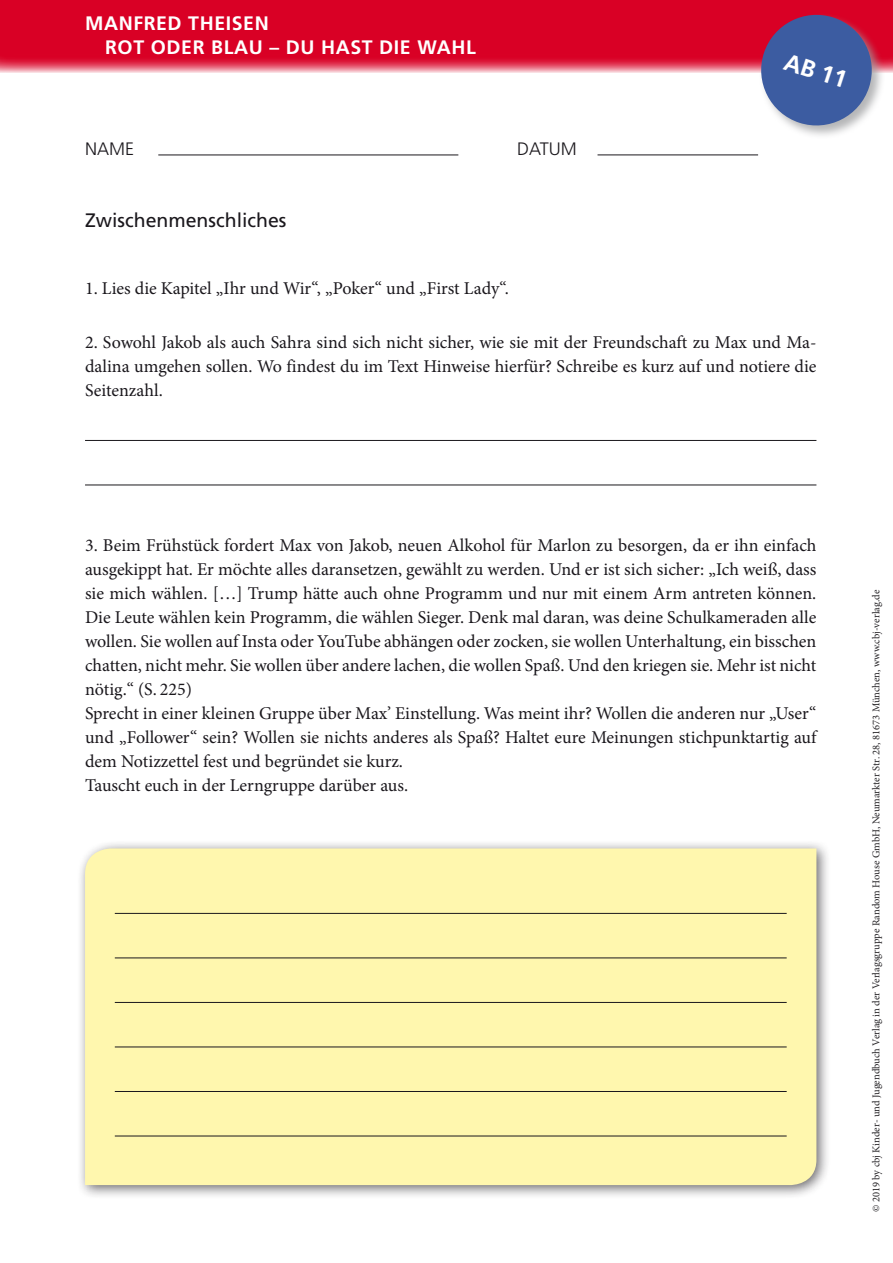
<style>
.page{position:relative;width:893px;height:1263px;background:#fff}
.page>*{position:absolute;margin:0;border:0;box-sizing:border-box;transform-origin:0 0}
.t1{font:700 24px "Frutiger LT Pro";color:#fff}
.t2{font:700 19.5px/24px "Frutiger LT Pro";letter-spacing:.03em;color:#fff}
.t3{font:19.5px "Frutiger LT Pro";color:#1a171c}
.t4{font:18px/24px "Minion Pro";color:#1a171c;text-align:justify}
.t5{font:300 18px "Frutiger LT Pro";color:#1a171c}
.t6{font:10.5px "Minion Pro";color:#232124}
</style>
<div class="page">
<svg style="left:0;top:0;width:893px;height:72px;background:#db0f32"></svg>
<div style="left:759px;top:13px;width:127px;height:127px;background:#9d9ea0;opacity:.75"></div>
<svg style="left:754px;top:8px;width:124px;height:124px;background:#796698"></svg>
<hr style="left:158px;top:155px;width:300px;height:1px;background:#1a171c">
<hr style="left:597px;top:155px;width:161px;height:1px;background:#1a171c">
<hr style="left:85px;top:440px;width:731px;height:1px;background:#1a171c">
<hr style="left:85px;top:485px;width:731px;height:1px;background:#1a171c">
<div style="left:76px;top:840px;width:755px;height:359px;background:#1a171c;opacity:.65"></div>
<div style="left:85px;top:848px;width:731px;height:337px;background:#fff7ae"></div>
<hr style="left:115px;top:913px;width:672px;height:1px;background:#1a171c">
<hr style="left:115px;top:957px;width:672px;height:1px;background:#1a171c">
<hr style="left:115px;top:1002px;width:672px;height:1px;background:#1a171c">
<hr style="left:115px;top:1046px;width:672px;height:1px;background:#1a171c">
<hr style="left:115px;top:1091px;width:672px;height:1px;background:#1a171c">
<hr style="left:115px;top:1135px;width:672px;height:1px;background:#1a171c">
<p class="t2" style="left:105px;top:12px;width:372px;text-indent:-20px">MANFRED THEISEN<br>ROT ODER BLAU – DU HAST DIE WAHL</p>
<p class="t5" style="left:85px;top:138px;width:51px">NAME</p>
<p class="t5" style="left:517px;top:138px;width:61px">DATUM</p>
<p class="t3" style="left:85px;top:209px;width:203px">Zwischenmenschliches</p>
<h1 class="t1" style="left:789px;top:47px;width:66px;rotate:18deg">AB 11</h1>
<p class="t4" style="left:85px;top:276px;width:425px">1. Lies die Kapitel „Ihr und Wir“, „Poker“ und „First Lady“.</p>
<p class="t4" style="left:85px;top:330px;width:733px">2. Sowohl Jakob als auch Sahra sind sich nicht sicher, wie sie mit der Freundschaft zu Max und Ma&shy;dalina umgehen sollen. Wo findest du im Text Hinweise hierfür? Schreibe es kurz auf und notiere die Seitenzahl.</p>
<p class="t4" style="left:85px;top:533px;width:733px;text-align:left">3. Beim Frühstück fordert Max von Jakob, neuen Alkohol für Marlon zu besorgen, da er ihn einfach ausgekippt hat. Er möchte alles daransetzen, gewählt zu werden. Und er ist sich sicher: „Ich weiß, dass sie mich wählen. […] Trump hätte auch ohne Programm und nur mit einem Arm antreten können.<br>Die Leute wählen kein Programm, die wählen Sieger. Denk mal daran, was deine Schulkameraden alle wollen. Sie wollen auf Insta oder YouTube abhängen oder zocken, sie wollen Unterhaltung, ein bisschen chatten, nicht mehr. Sie wollen über andere lachen, die wollen Spaß. Und den kriegen sie. Mehr ist nicht nötig.“ (S. 225)<br>Sprecht in einer kleinen Gruppe über Max’ Einstellung. Was meint ihr? Wollen die anderen nur „User“ und „Follower“ sein? Wollen sie nichts anderes als Spaß? Haltet eure Meinungen stichpunktartig auf dem Notizzettel fest und begründet sie kurz.<br>Tauscht euch in der Lerngruppe darüber aus.</p>
<p class="t6" style="left:869px;top:1212px;width:624px;rotate:-90deg">© 2019 by cbj Kinder- und Jugendbuch Verlag in der Verlagsgruppe Random House GmbH, Neumarkter Str. 28, 81673 München, www.cbj-verlag.de</p>
</div>
